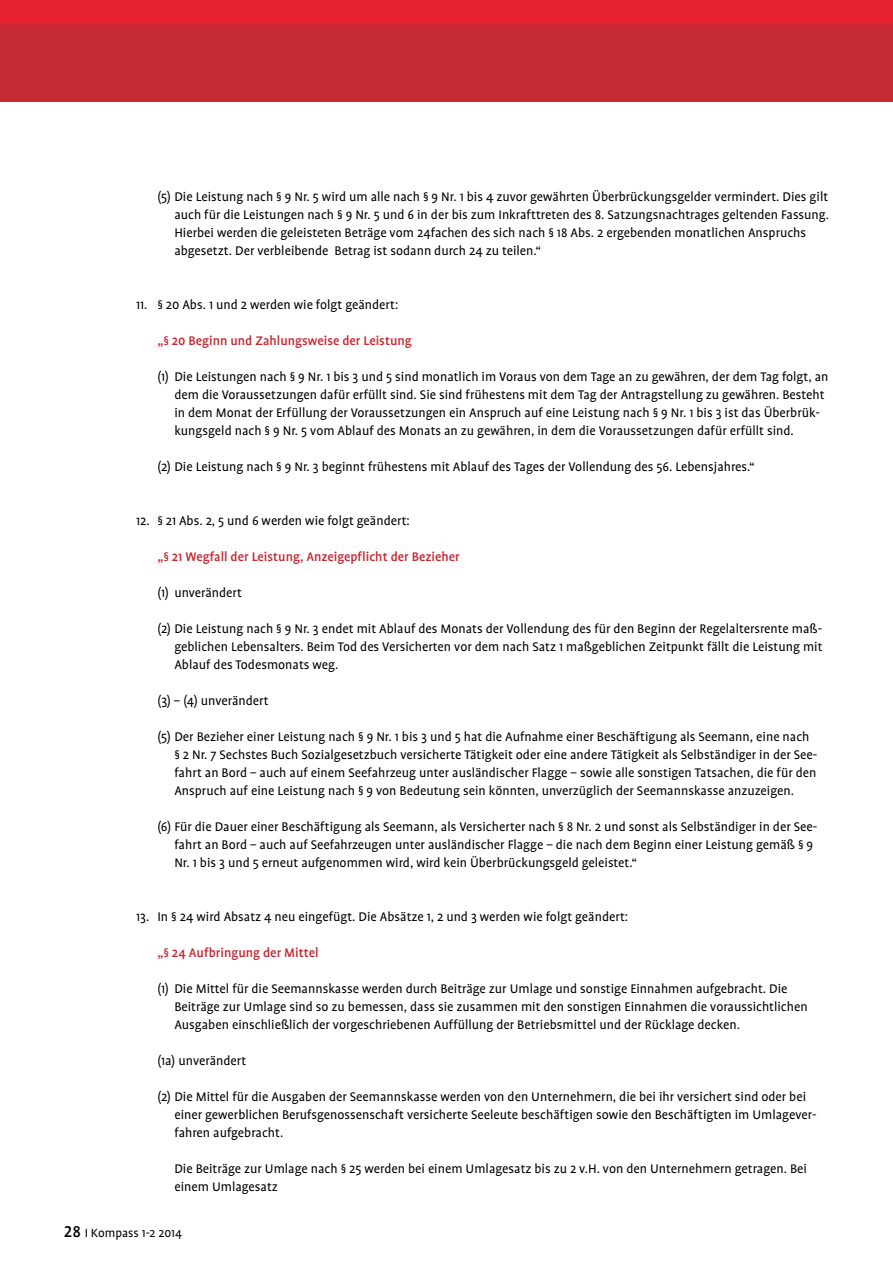
<style>
.page{position:relative;width:893px;height:1263px;background:#fff}
.page>*{position:absolute;margin:0;border:0;box-sizing:border-box;transform-origin:0 0}
.t1{font:14.25px/18px "Profile";color:#000}
.t2{font:500 14.25px "Profile";color:#c42934}
.t3{font:13.5px "Profile";color:#000}
.s1{font-family:"Profile NO";font-weight:500;font-size:18px}
</style>
<div class="page">
<div style="left:0;top:0;width:893px;height:102px;background:#c42934"></div>
<div style="left:0;top:0;width:893px;height:24px;background:#e62230"></div>
<p class="t1" style="left:174px;top:188px;width:656px;text-indent:-17px">(5) Die Leistung nach § 9 Nr. 5 wird um alle nach § 9 Nr. 1 bis 4 zuvor gewährten Überbrückungsgelder vermindert. Dies gilt auch für die Leistungen nach § 9 Nr. 5 und 6 in der bis zum Inkrafttreten des 8. Satzungsnachtrages geltenden Fassung.<br>Hierbei werden die geleisteten Beträge vom 24fachen des sich nach § 18 Abs. 2 ergebenden monatlichen Anspruchs abgesetzt. Der verbleibende Betrag ist sodann durch 24 zu teilen.“</p>
<p class="t1" style="left:136px;top:296px;width:264px">11. § 20 Abs. 1 und 2 werden wie folgt geändert:</p>
<p class="t2" style="left:157px;top:333px;width:256px">„§ 20 Beginn und Zahlungsweise der Leistung</p>
<p class="t1" style="left:174px;top:368px;width:656px;text-indent:-17px">(1) Die Leistungen nach § 9 Nr. 1 bis 3 und 5 sind monatlich im Voraus von dem Tage an zu gewähren, der dem Tag folgt, an dem die Voraussetzungen dafür erfüllt sind. Sie sind frühestens mit dem Tag der Antragstellung zu gewähren. Besteht in dem Monat der Erfüllung der Voraussetzungen ein Anspruch auf eine Leistung nach § 9 Nr. 1 bis 3 ist das Überbrüc&shy;kungsgeld nach § 9 Nr. 5 vom Ablauf des Monats an zu gewähren, in dem die Voraussetzungen dafür erfüllt sind.</p>
<p class="t1" style="left:157px;top:458px;width:599px">(2) Die Leistung nach § 9 Nr. 3 beginnt frühestens mit Ablauf des Tages der Vollendung des 56. Lebensjahres.“</p>
<p class="t1" style="left:136px;top:512px;width:275px">12. § 21 Abs. 2, 5 und 6 werden wie folgt geändert:</p>
<p class="t2" style="left:157px;top:549px;width:304px">„§ 21 Wegfall der Leistung, Anzeigepflicht der Bezieher</p>
<p class="t1" style="left:157px;top:584px;width:86px">(1) unverändert</p>
<p class="t1" style="left:174px;top:620px;width:650px;text-align:justify;text-indent:-17px">(2) Die Leistung nach § 9 Nr. 3 endet mit Ablauf des Monats der Vollendung des für den Beginn der Regelaltersrente maß&shy;geblichen Lebensalters. Beim Tod des Versicherten vor dem nach Satz 1 maßgeblichen Zeitpunkt fällt die Leistung mit Ablauf des Todesmonats weg.</p>
<p class="t1" style="left:157px;top:692px;width:113px">(3) – (4) unverändert</p>
<p class="t1" style="left:174px;top:728px;width:645px;text-indent:-17px">(5) Der Bezieher einer Leistung nach § 9 Nr. 1 bis 3 und 5 hat die Aufnahme einer Beschäftigung als Seemann, eine nach § 2 Nr. 7 Sechstes Buch Sozialgesetzbuch versicherte Tätigkeit oder eine andere Tätigkeit als Selbständiger in der See&shy;fahrt an Bord – auch auf einem Seefahrzeug unter ausländischer Flagge – sowie alle sonstigen Tatsachen, die für den Anspruch auf eine Leistung nach § 9 von Bedeutung sein könnten, unverzüglich der Seemannskasse anzuzeigen.</p>
<p class="t1" style="left:174px;top:818px;width:644px;text-indent:-17px">(6) Für die Dauer einer Beschäftigung als Seemann, als Versicherter nach § 8 Nr. 2 und sonst als Selbständiger in der See&shy;fahrt an Bord – auch auf Seefahrzeugen unter ausländischer Flagge – die nach dem Beginn einer Leistung gemäß § 9<br>Nr. 1 bis 3 und 5 erneut aufgenommen wird, wird kein Überbrückungsgeld geleistet.“</p>
<p class="t1" style="left:136px;top:907px;width:494px">13. In § 24 wird Absatz 4 neu eingefügt. Die Absätze 1, 2 und 3 werden wie folgt geändert:</p>
<p class="t2" style="left:157px;top:945px;width:163px">„§ 24 Aufbringung der Mittel</p>
<p class="t1" style="left:174px;top:979px;width:635px;text-indent:-17px">(1) Die Mittel für die Seemannskasse werden durch Beiträge zur Umlage und sonstige Einnahmen aufgebracht. Die<br>Beiträge zur Umlage sind so zu bemessen, dass sie zusammen mit den sonstigen Einnahmen die voraussichtlichen<br>Ausgaben einschließlich der vorgeschriebenen Auffüllung der Betriebsmittel und der Rücklage decken.</p>
<p class="t1" style="left:157px;top:1051px;width:90px">(1a) unverändert</p>
<p class="t1" style="left:174px;top:1087px;width:644px;text-indent:-17px">(2) Die Mittel für die Ausgaben der Seemannskasse werden von den Unternehmern, die bei ihr versichert sind oder bei einer gewerblichen Berufsgenossenschaft versicherte Seeleute beschäftigen sowie den Beschäftigten im Umlagever&shy;fahren aufgebracht.</p>
<p class="t1" style="left:174px;top:1159px;width:634px">Die Beiträge zur Umlage nach § 25 werden bei einem Umlagesatz bis zu 2 v.H. von den Unternehmern getragen. Bei einem Umlagesatz</p>
<p class="t3" style="left:64px;top:1225px;width:120px"><span class="s1">28</span> I Kompass 1-2 2014</p>
</div>
